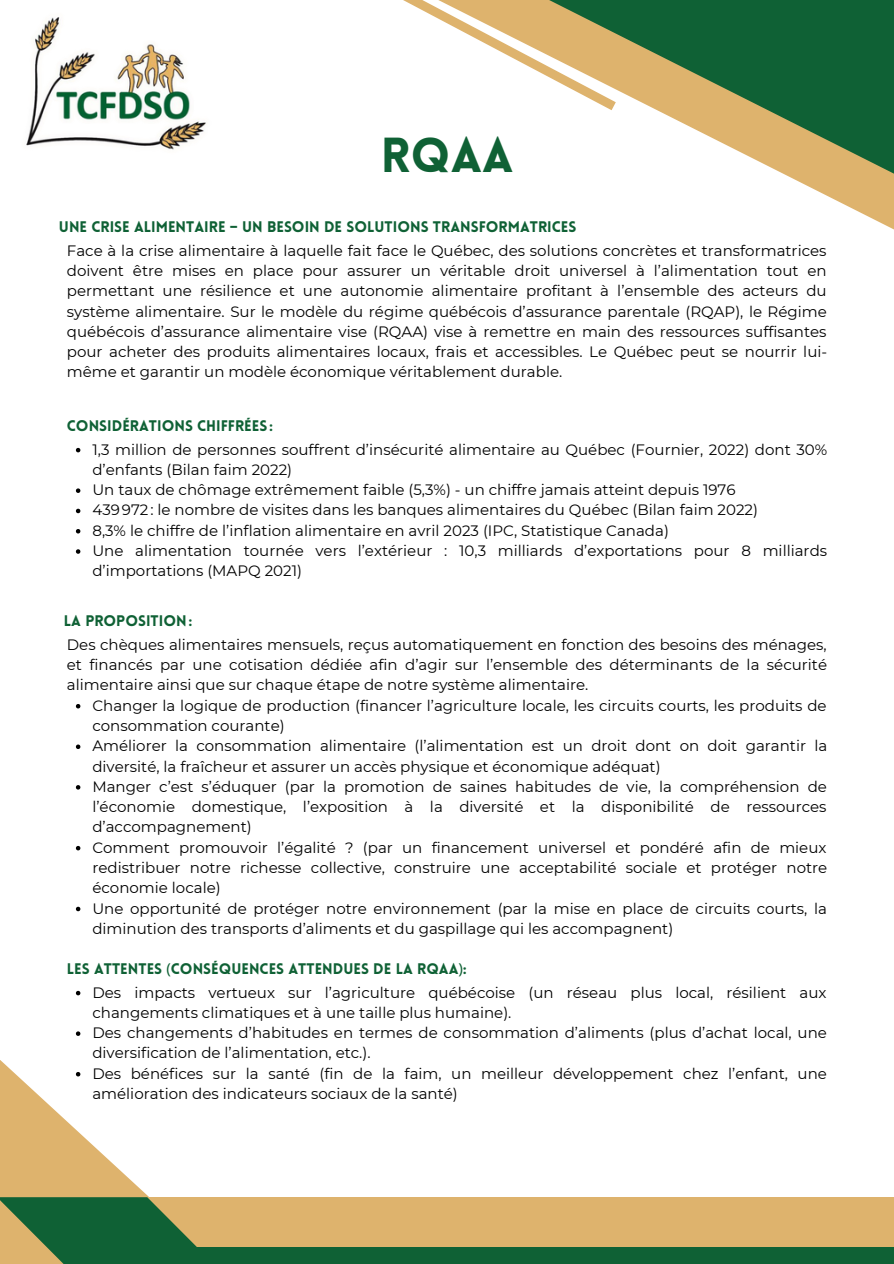
<style>
.page{position:relative;width:894px;height:1264px;background:#fff}
.page>*{position:absolute;margin:0;border:0;box-sizing:border-box;transform-origin:0 0}
.t1{font:900 48px "Lovelo";color:#0f6135}
.t2{font:15px/20.2px "Montserrat";color:#000}
.t3{font:900 15px "Lovelo";color:#0f6135}
.s1{font-family:"Noto Sans";font-weight:400}
</style>
<div class="page">
<svg style="left:792px;top:178px;width:101px;height:51px"></svg>
<svg style="left:625px;top:0;width:268px;height:178px;background:#678d61"></svg>
<svg style="left:403px;top:0;width:222px;height:110px"></svg>
<svg style="left:0;top:1060px;width:149px;height:137px"></svg>
<div style="left:89px;top:1197px;width:804px;height:66px;background:#deb36d"></div>
<div style="left:89px;top:1246px;width:804px;height:17px;background:#0f6135"></div>
<svg style="left:0;top:1197px;width:214px;height:66px"></svg>
<img style="left:26px;top:17px;width:180px;height:133px">
<svg style="left:76px;top:448px;width:4px;height:4px"></svg>
<svg style="left:76px;top:488px;width:4px;height:5px"></svg>
<svg style="left:76px;top:508px;width:4px;height:5px"></svg>
<svg style="left:76px;top:529px;width:4px;height:4px"></svg>
<svg style="left:76px;top:549px;width:4px;height:5px"></svg>
<svg style="left:76px;top:704px;width:4px;height:4px"></svg>
<svg style="left:76px;top:744px;width:4px;height:5px"></svg>
<svg style="left:76px;top:785px;width:4px;height:4px"></svg>
<svg style="left:76px;top:846px;width:4px;height:4px"></svg>
<svg style="left:76px;top:906px;width:4px;height:5px"></svg>
<svg style="left:76px;top:990px;width:4px;height:5px"></svg>
<svg style="left:76px;top:1031px;width:4px;height:4px"></svg>
<svg style="left:76px;top:1071px;width:4px;height:5px"></svg>
<p class="t1" style="left:381px;top:136px;width:134px">RQAA</p>
<p class="t3" style="left:59px;top:221px;width:518px">UNE CRISE ALIMENTAIRE – UN BESOIN DE SOLUTIONS TRANSFORMATRICES</p>
<p class="t2" style="left:67px;top:240px;width:761px;text-align:justify">Face à la crise alimentaire à laquelle fait face le Québec, des solutions concrètes et transformatrices doivent être mises en place pour assurer un véritable droit universel à l’alimentation tout en permettant une résilience et une autonomie alimentaire profitant à l’ensemble des acteurs du système alimentaire. Sur le modèle du régime québécois d’assurance parentale (RQAP), le Régime québécois d’assurance alimentaire vise (RQAA) vise à remettre en main des ressources suffisantes pour acheter des produits alimentaires locaux, frais et accessibles. Le Québec peut se nourrir lui&shy;même et garantir un modèle économique véritablement durable.</p>
<p class="t3" style="left:67px;top:419px;width:207px">CONSIDÉRATIONS CHIFFRÉES :</p>
<p class="t2" style="left:92px;top:439px;width:736px">1,3 million de personnes souffrent d’insécurité alimentaire au Québec (Fournier, 2022) dont 30% d’enfants (Bilan faim 2022)</p>
<p class="t2" style="left:92px;top:479px;width:644px">Un taux de chômage extrêmement faible (5,3%) - un chiffre jamais atteint depuis 1976</p>
<p class="t2" style="left:92px;top:500px;width:667px">439972: le nombre de visites dans les banques alimentaires du Québec (Bilan faim 2022)</p>
<p class="t2" style="left:92px;top:520px;width:578px">8,3% le chiffre de l’inflation alimentaire en avril 2023 (IPC, Statistique Canada)</p>
<p class="t2" style="left:92px;top:540px;width:736px">Une alimentation tournée vers l’extérieur : 10,3 milliards d’exportations pour 8 milliards d’importations (MAPQ 2021)</p>
<p class="t3" style="left:64px;top:614px;width:130px">LA PROPOSITION :</p>
<p class="t2" style="left:67px;top:634px;width:761px;text-align:justify">Des chèques alimentaires mensuels, reçus automatiquement en fonction des besoins des ménages, et financés par une cotisation dédiée afin d’agir sur l’ensemble des déterminants de la sécurité alimentaire ainsi que sur chaque étape de notre système alimentaire.</p>
<p class="t2" style="left:92px;top:695px;width:735px">Changer la logique de production (financer l’agriculture locale, les circuits courts, les produits de consommation courante)</p>
<p class="t2" style="left:92px;top:735px;width:736px">Améliorer la consommation alimentaire (l’alimentation est un droit dont on doit garantir la diversité, la fraîcheur et assurer un accès physique et économique adéquat)</p>
<p class="t2" style="left:92px;top:776px;width:735px;text-align:justify">Manger c’est s’éduquer (par la promotion de saines habitudes de vie, la compréhension de l’économie domestique, l’exposition à la diversité et la disponibilité de ressources d’accompagnement)</p>
<p class="t2" style="left:92px;top:837px;width:736px;text-align:justify">Comment promouvoir l’égalité ? (par un financement universel et pondéré afin de mieux redistribuer notre richesse collective, construire une acceptabilité sociale et protéger notre économie locale)</p>
<p class="t2" style="left:92px;top:898px;width:735px">Une opportunité de protéger notre environnement (par la mise en place de circuits courts, la diminution des transports d’aliments et du gaspillage qui les accompagnent)</p>
<p class="t3" style="left:67px;top:962px;width:401px">LES ATTENTES <span class="s1">(</span>CONSÉQUENCES ATTENDUES DE LA RQAA<span class="s1">)</span>:</p>
<p class="t2" style="left:92px;top:982px;width:735px">Des impacts vertueux sur l’agriculture québécoise (un réseau plus local, résilient aux changements climatiques et à une taille plus humaine).</p>
<p class="t2" style="left:92px;top:1022px;width:735px">Des changements d’habitudes en termes de consommation d’aliments (plus d’achat local, une diversification de l’alimentation, etc.).</p>
<p class="t2" style="left:92px;top:1063px;width:735px">Des bénéfices sur la santé (fin de la faim, un meilleur développement chez l’enfant, une amélioration des indicateurs sociaux de la santé)</p>
</div>
